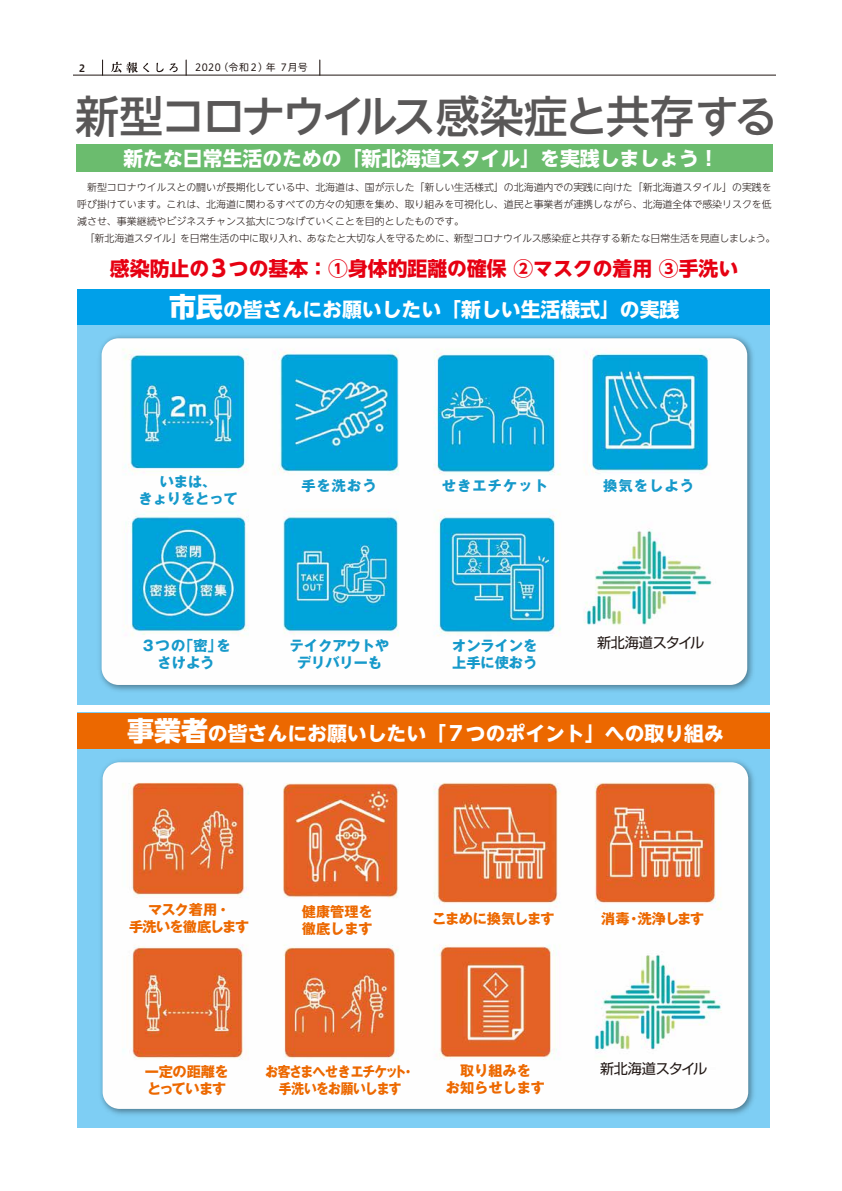
<style>
.page{position:relative;width:842px;height:1191px;background:#fff}
.page>*{position:absolute;margin:0;border:0;box-sizing:border-box;transform-origin:0 0}
.t1{font:500 43.9px "UD Shin Go NT Pro";letter-spacing:-.06em;color:#595757}
.t2{font:700 19.8px "UD Shin Go NT Pro";color:#fff}
.t3{font:700 19.8px "UD Shin Go NT Pro";color:#e60012}
.t4{font:700 14.2px/17px "Gothic MB101 Pro";color:#1699ca;text-align:center}
.t5{font:700 14.2px/17px "Gothic MB101 Pro";letter-spacing:-.05em;color:#ec6800;text-align:center;scale:.9 1}
.t6{font:700 14.2px/17px "Gothic MB101 Pro";color:#ec6800}
.t7{font:700 14.2px/17px "Gothic MB101 Pro";letter-spacing:-.02em;color:#ec6800}
.t8{font:14.2px "Shin Go Pro";letter-spacing:-.02em;color:#221815}
.t9{font:700 14.2px/17px "Gothic MB101 Pro";letter-spacing:-.06em;color:#ec6800;text-align:center}
.t10{font:700 14.2px "Gothic MB101 Pro";letter-spacing:-.05em;color:#ec6800}
.t11{font:700 14.2px "Gothic MB101 Pro";letter-spacing:.08em;color:#1699ca}
.t12{font:10px "Hiragino UD Sans R Std W4";letter-spacing:.045em;color:#221815}
.t13{font:10px "Hiragino UD Sans Std W6";color:#221815}
.t14{font:300 9.9px/17px "UD Shin Go NT Pro";color:#221815;text-align:justify}
.s1{font-size:22.7px}
.s2{font-weight:800;font-size:26.9px}
</style>
<div class="page">
<hr style="left:73px;top:75px;width:703px;height:1px;background:#221815">
<svg style="left:102px;top:60px;width:1px;height:15px"></svg>
<svg style="left:186px;top:60px;width:1px;height:15px"></svg>
<svg style="left:320px;top:60px;width:1px;height:15px"></svg>
<svg style="left:111px;top:62px;width:38px;height:11px"></svg>
<svg style="left:157px;top:63px;width:6px;height:9px"></svg>
<svg style="left:169px;top:63px;width:9px;height:9px"></svg>
<div style="left:78px;top:290px;width:692px;height:415px;background:#7ecef4"></div>
<div style="left:78px;top:290px;width:692px;height:35px;background:#00a0e9"></div>
<div style="left:78px;top:712px;width:692px;height:415px;background:#7ecef4"></div>
<div style="left:78px;top:713px;width:692px;height:35px;background:#ec6800"></div>
<img style="left:100px;top:335px;width:653px;height:356px">
<img style="left:102px;top:338px;width:645px;height:347px">
<img style="left:100px;top:760px;width:654px;height:355px">
<img style="left:103px;top:762px;width:645px;height:347px">
<div style="left:77px;top:144px;width:696px;height:28px;background:#6bbc6e"></div>
<p class="t13" style="left:77px;top:60px;width:11px">２</p>
<p class="t12" style="left:195px;top:60px;width:114px">2020（令和２）年７月号</p>
<h1 class="t1" style="left:75px;top:80px;width:704px">新型コロナウイルス感染症と共存する</h1>
<h2 class="t2" style="left:123px;top:142px;width:597px">新たな日常生活のための「新北海道スタイル」を実践しましょう！</h2>
<p class="t14" style="left:77px;top:178px;width:696px">　新型コロナウイルスとの闘いが長期化している中、北海道は、国が示した「新しい生活様式」の北海道内での実践に向けた「新北海道スタイル」の実践を呼び掛けています。これは、北海道に関わるすべての方々の知恵を集め、取り組みを可視化し、道民と事業者が連携しながら、北海道全体で感染リスクを低減させ、事業継続やビジネスチャンス拡大につなげていくことを目的としたものです。</p>
<p class="t14" style="left:85px;top:229px;width:692px">「新北海道スタイル」を日常生活の中に取り入れ、あなたと大切な人を守るために、新型コロナウイルス感染症と共存する新たな日常生活を見直しましょう。</p>
<h2 class="t3" style="left:110px;top:252px;width:630px">感染防止の<span class="s1">３</span>つの基本：①身体的距離の確保 ②マスクの着用 ③手洗い</h2>
<h2 class="t2" style="left:169px;top:293px;width:512px"><span class="s2">市民</span>の皆さんにお願いしたい「新しい生活様式」の実践</h2>
<h3 class="t4" style="left:138px;top:471px;width:101px">いまは、<br>きょりをとって</h3>
<h3 class="t4" style="left:141px;top:635px;width:91px">３つの「密」をさけよう</h3>
<h3 class="t4" style="left:301px;top:475px;width:77px">手を洗おう</h3>
<h3 class="t11" style="left:442px;top:474px;width:108px">せきエチケット</h3>
<h3 class="t4" style="left:603px;top:475px;width:92px">換気をしよう</h3>
<h3 class="t4" style="left:290px;top:635px;width:101px">テイクアウトやデリバリーも</h3>
<h3 class="t4" style="left:452px;top:635px;width:87px;text-align:left">オンラインを上手に使おう</h3>
<h3 class="t8" style="left:597px;top:631px;width:109px">新北海道スタイル</h3>
<h2 class="t2" style="left:127px;top:717px;width:598px"><span class="s2">事業者</span>の皆さんにお願いしたい「７つのポイント」への取り組み</h2>
<h3 class="t9" style="left:129px;top:899px;width:122px">マスク着用・<br>手洗いを徹底します</h3>
<h3 class="t6" style="left:302px;top:901px;width:72px">健康管理を徹底します</h3>
<h3 class="t10" style="left:432px;top:907px;width:124px">こまめに換気します</h3>
<h3 class="t7" style="left:601px;top:908px;width:105px">消毒・洗浄します</h3>
<h3 class="t7" style="left:145px;top:1061px;width:85px">一定の距離をとっています</h3>
<h3 class="t5" style="left:265px;top:1061px;width:167px">お客さまへせきエチケット・手洗いをお願いします</h3>
<h3 class="t6" style="left:446px;top:1060px;width:101px;text-align:center">取り組みを<br>お知らせします</h3>
<h3 class="t8" style="left:600px;top:1057px;width:109px">新北海道スタイル</h3>
</div>
